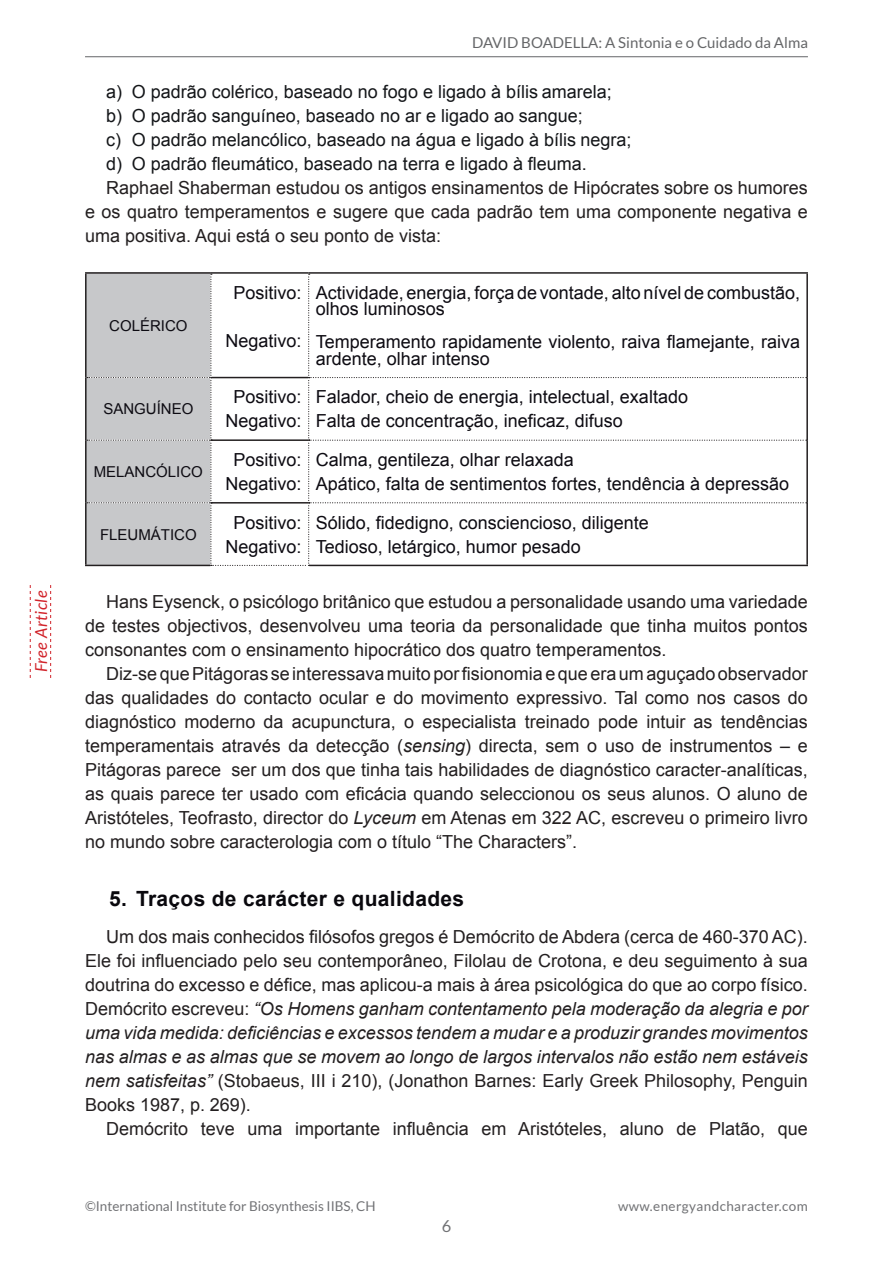
<style>
.page{position:relative;width:893px;height:1263px;background:#fff}
.page>*{position:absolute;margin:0;border:0;box-sizing:border-box;transform-origin:0 0}
.t1{font:700 21px "Arial";letter-spacing:.015em;color:#09080d}
.t2{font:18px/24px "Arial";color:#231f20;text-align:justify}
.t3{font:18px/24px "Arial";color:#0d0b12}
.t4{font:18px/24px "Arial";color:#141619}
.t5{font:italic 16.5px "Lato";letter-spacing:.03em;color:#d1232a}
.t6{font:16.5px "Lato";color:#717275}
.t7{font:15px "Lato";color:#656668}
.t8{font:15px "Arial";color:#0d0b12}
.t9{font:13.5px "Lato";color:#717275}
.t10{font:13.5px "Lato";letter-spacing:.03em;color:#717275}
.s1{font-style:italic}
</style>
<div class="page">
<hr style="left:85px;top:56px;width:723px;height:1px;background:#656668">
<svg style="left:30px;top:585px;width:1px;height:93px"></svg>
<svg style="left:50px;top:585px;width:1px;height:93px"></svg>
<hr style="left:85px;top:272px;width:126px;height:2px;background:#231f20">
<hr style="left:85px;top:274px;width:2px;height:104px;background:#231f20">
<hr style="left:211px;top:272px;width:98px;height:2px;background:#231f20">
<hr style="left:309px;top:272px;width:499px;height:2px;background:#231f20">
<hr style="left:806px;top:274px;width:2px;height:104px;background:#231f20">
<hr style="left:85px;top:378px;width:2px;height:62px;background:#231f20">
<hr style="left:806px;top:378px;width:2px;height:62px;background:#231f20">
<hr style="left:85px;top:440px;width:2px;height:63px;background:#231f20">
<hr style="left:806px;top:440px;width:2px;height:63px;background:#231f20">
<hr style="left:85px;top:503px;width:2px;height:62px;background:#231f20">
<hr style="left:806px;top:503px;width:2px;height:62px;background:#231f20">
<hr style="left:85px;top:565px;width:125px;height:1px;background:#231f20">
<hr style="left:309px;top:565px;width:499px;height:1px;background:#231f20">
<svg style="left:86px;top:273px;width:721px;height:293px"></svg>
<p class="t5" style="left:32px;top:672px;width:83px;rotate:-90deg">Free Article</p>
<p class="t7" style="left:472px;top:34px;width:337px">DAVID BOADELLA: A Sintonia e o Cuidado da Alma</p>
<p class="t4" style="left:106px;top:80px;width:527px">a) O padrão colérico, baseado no fogo e ligado à bílis amarela; b) O padrão sanguíneo, baseado no ar e ligado ao sangue;<br>c) O padrão melancólico, baseado na água e ligado à bílis negra; d) O padrão fleumático, baseado na terra e ligado à fleuma.</p>
<p class="t2" style="left:85px;top:176px;width:724px;text-indent:21px">Raphael Shaberman estudou os antigos ensinamentos de Hipócrates sobre os humores e os quatro temperamentos e sugere que cada padrão tem uma componente negativa e uma positiva. Aqui está o seu ponto de vista:</p>
<p class="t8" style="left:109px;top:316px;width:80px">COLÉRICO</p>
<p class="t3" style="left:234px;top:281px;width:70px">Positivo:</p>
<p class="t3" style="left:226px;top:329px;width:78px">Negativo:</p>
<p class="t3" style="left:316px;top:284px;width:486px;line-height:16.5px">Actividade, energia, força de vontade, alto nível de combustão, olhos luminosos</p>
<p class="t3" style="left:316px;top:334px;width:486px;line-height:16.5px">Temperamento rapidamente violento, raiva flamejante, raiva ardente, olhar intenso</p>
<p class="t8" style="left:103px;top:399px;width:92px">SANGUÍNEO</p>
<p class="t3" style="left:226px;top:385px;width:78px;text-align:center">Positivo:<br>Negativo:</p>
<p class="t3" style="left:316px;top:385px;width:374px">Falador, cheio de energia, intelectual, exaltado<br>Falta de concentração, ineficaz, difuso</p>
<p class="t8" style="left:94px;top:462px;width:111px">MELANCÓLICO</p>
<p class="t3" style="left:226px;top:448px;width:78px;text-align:center">Positivo:<br>Negativo:</p>
<p class="t3" style="left:316px;top:448px;width:475px">Calma, gentileza, olhar relaxada<br>Apático, falta de sentimentos fortes, tendência à depressão</p>
<p class="t8" style="left:100px;top:524px;width:98px">FLEUMÁTICO</p>
<p class="t3" style="left:226px;top:510px;width:78px;text-align:center">Positivo:<br>Negativo:</p>
<p class="t3" style="left:316px;top:510px;width:335px">Sólido, fidedigno, consciencioso, diligente<br>Tedioso, letárgico, humor pesado</p>
<p class="t2" style="left:85px;top:590px;width:724px;text-indent:21px">Hans Eysenck, o psicólogo britânico que estudou a personalidade usando uma variedade de testes objectivos, desenvolveu uma teoria da personalidade que tinha muitos pontos consonantes com o ensinamento hipocrático dos quatro temperamentos.</p>
<p class="t2" style="left:85px;top:662px;width:724px;text-indent:21px">Diz-se que Pitágoras se interessava muito por fisionomia e que era um aguçado observador das qualidades do contacto ocular e do movimento expressivo. Tal como nos casos do diagnóstico moderno da acupunctura, o especialista treinado pode intuir as tendências temperamentais através da detecção (<span class="s1">sensing</span>) directa, sem o uso de instrumentos – e Pitágoras parece ser um dos que tinha tais habilidades de diagnóstico caracter-analíticas, as quais parece ter usado com eficácia quando seleccionou os seus alunos. O aluno de Aristóteles, Teofrasto, director do <span class="s1">Lyceum</span> em Atenas em 322 AC, escreveu o primeiro livro no mundo sobre caracterologia com o título “The Characters”.</p>
<p class="t1" style="left:109px;top:885px;width:357px">5. Traços de carácter e qualidades</p>
<p class="t2" style="left:85px;top:925px;width:724px;text-indent:21px">Um dos mais conhecidos filósofos gregos é Demócrito de Abdera (cerca de 460-370 AC).<br>Ele foi influenciado pelo seu contemporâneo, Filolau de Crotona, e deu seguimento à sua doutrina do excesso e défice, mas aplicou-a mais à área psicológica do que ao corpo físico.<br>Demócrito escreveu: <span class="s1">“Os Homens ganham contentamento pela moderação da alegria e por uma vida medida: deficiências e excessos tendem a mudar e a produzir grandes movimentos nas almas e as almas que se movem ao longo de largos intervalos não estão nem estáveis nem satisfeitas”</span> (Stobaeus, III i 210), (Jonathon Barnes: Early Greek Philosophy, Penguin Books 1987, p. 269).</p>
<p class="t2" style="left:106px;top:1117px;width:703px">Demócrito teve uma importante influência em Aristóteles, aluno de Platão, que</p>
<p class="t9" style="left:85px;top:1198px;width:292px">©International Institute for Biosynthesis IIBS, CH</p>
<p class="t6" style="left:442px;top:1217px;width:11px">6</p>
<p class="t10" style="left:618px;top:1198px;width:191px">www.energyandcharacter.com</p>
</div>
